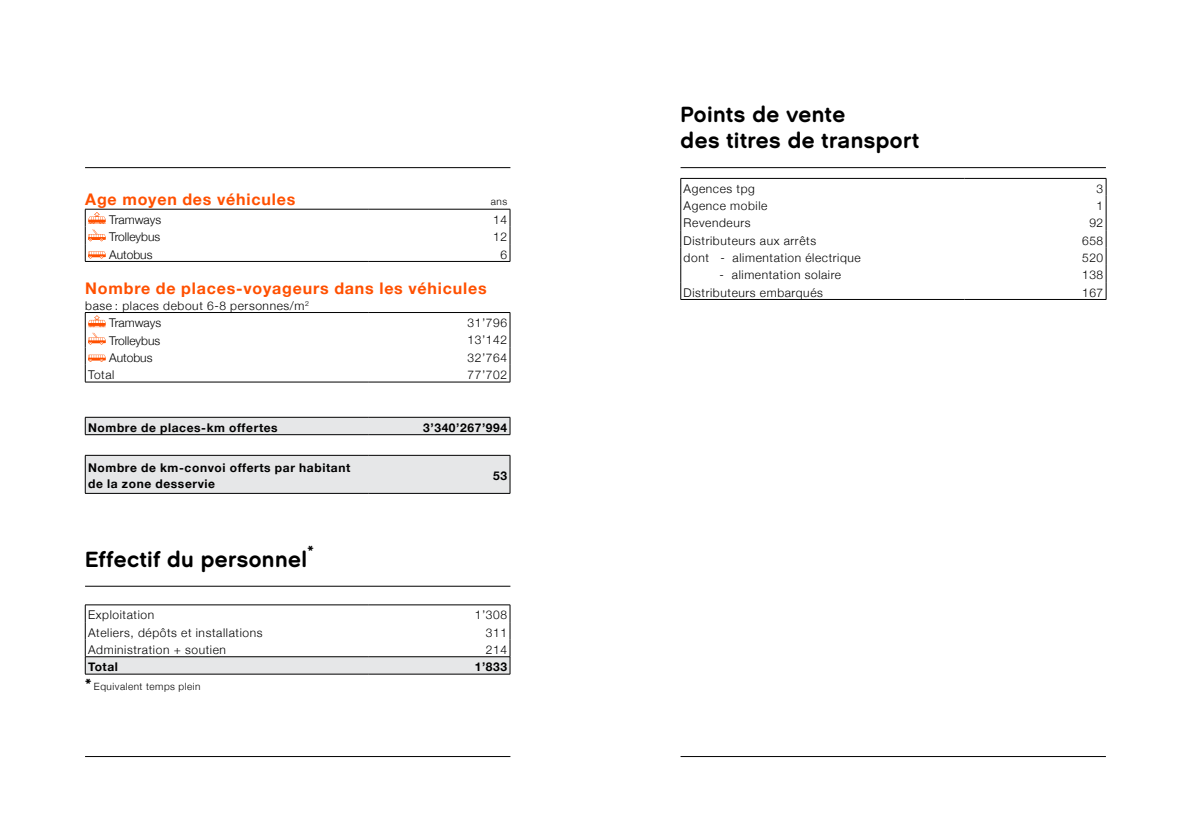
<style>
.page{position:relative;width:1191px;height:840px;background:#fff}
.page>*{position:absolute;margin:0;border:0;box-sizing:border-box;transform-origin:0 0}
.t1{font:700 22px/26.4px "TPG Rounded";letter-spacing:.02em;color:#000}
.t2{font:700 16px "Helvetica Neue";letter-spacing:.05em;color:#ff5000}
.t3{font:700 16px "TPG Rounded";color:#000}
.t4{font:300 12px/17.4px "Helvetica Neue";letter-spacing:.05em;color:#000}
.t5{font:700 12px/16px "Helvetica Neue";letter-spacing:.05em;color:#000}
.t6{font:300 12px "Helvetica Neue";color:#000}
.t7{font:300 10px "Helvetica Neue";letter-spacing:.05em;color:#000}
.s1{font-family:"TPG Rounded";font-weight:700;font-size:16px}
</style>
<div class="page">
<hr style="left:85px;top:209px;width:284px;height:1px;background:#000">
<hr style="left:369px;top:209px;width:141px;height:1px;background:#000">
<svg style="left:509px;top:209px;width:1px;height:52px"></svg>
<hr style="left:85px;top:261px;width:284px;height:1px;background:#000">
<hr style="left:369px;top:261px;width:141px;height:1px;background:#000">
<hr style="left:85px;top:312px;width:284px;height:1px;background:#000">
<hr style="left:369px;top:312px;width:141px;height:1px;background:#000">
<svg style="left:509px;top:313px;width:1px;height:68px"></svg>
<hr style="left:85px;top:381px;width:284px;height:1px;background:#000">
<hr style="left:369px;top:381px;width:141px;height:1px;background:#000">
<hr style="left:85px;top:416px;width:284px;height:1px;background:#000">
<hr style="left:369px;top:416px;width:141px;height:1px;background:#000">
<svg style="left:85px;top:417px;width:425px;height:75px"></svg>
<hr style="left:85px;top:434px;width:284px;height:1px;background:#000">
<hr style="left:369px;top:434px;width:141px;height:1px;background:#000">
<hr style="left:85px;top:454px;width:284px;height:1px;background:#000">
<hr style="left:85px;top:455px;width:1px;height:38px;background:#000">
<hr style="left:369px;top:454px;width:141px;height:1px;background:#000">
<hr style="left:509px;top:455px;width:1px;height:38px;background:#000">
<hr style="left:85px;top:492px;width:284px;height:1px;background:#000">
<hr style="left:369px;top:492px;width:141px;height:1px;background:#000">
<svg style="left:85px;top:209px;width:21px;height:52px"></svg>
<svg style="left:85px;top:312px;width:21px;height:69px"></svg>
<hr style="left:85px;top:673px;width:284px;height:1px;background:#000">
<hr style="left:369px;top:673px;width:141px;height:1px;background:#000">
<svg style="left:85px;top:604px;width:425px;height:69px"></svg>
<hr style="left:85px;top:167px;width:425px;height:1px;background:#000">
<hr style="left:85px;top:755px;width:425px;height:1px;background:#000">
<hr style="left:680px;top:167px;width:426px;height:1px;background:#000">
<hr style="left:680px;top:755px;width:426px;height:1px;background:#000">
<hr style="left:85px;top:585px;width:425px;height:1px;background:#000">
<hr style="left:680px;top:178px;width:284px;height:1px;background:#000">
<hr style="left:964px;top:178px;width:142px;height:1px;background:#000">
<svg style="left:680px;top:178px;width:1px;height:121px"></svg>
<svg style="left:1105px;top:178px;width:1px;height:121px"></svg>
<hr style="left:680px;top:299px;width:284px;height:1px;background:#000">
<hr style="left:964px;top:299px;width:142px;height:1px;background:#000">
<h2 class="t2" style="left:85px;top:189px;width:211px">Age moyen des véhicules</h2>
<p class="t7" style="left:491px;top:195px;width:18px">ans</p>
<p class="t6" style="left:109px;top:212px;width:54px">Tramways</p>
<p class="t4" style="left:493px;top:210px;width:15px">14</p>
<p class="t6" style="left:109px;top:229px;width:53px">Trolleybus</p>
<p class="t4" style="left:493px;top:228px;width:15px">12</p>
<p class="t6" style="left:109px;top:247px;width:45px">Autobus</p>
<p class="t4" style="left:500px;top:245px;width:8px">6</p>
<h2 class="t2" style="left:85px;top:278px;width:403px">Nombre de places-voyageurs dans les véhicules</h2>
<p class="t4" style="left:109px;top:296px;width:201px;text-indent:-24px">base : places debout 6-8 personnes/m<sup>2<br></sup>Tramways</p>
<p class="t4" style="left:467px;top:313px;width:41px">31’796</p>
<p class="t6" style="left:109px;top:333px;width:53px">Trolleybus</p>
<p class="t4" style="left:467px;top:331px;width:41px">13’142</p>
<p class="t6" style="left:109px;top:350px;width:45px">Autobus</p>
<p class="t4" style="left:467px;top:348px;width:41px">32’764</p>
<p class="t4" style="left:88px;top:366px;width:28px">Total</p>
<p class="t4" style="left:467px;top:366px;width:41px">77’702</p>
<p class="t5" style="left:88px;top:419px;width:191px">Nombre de places-km offertes</p>
<p class="t5" style="left:423px;top:419px;width:85px">3’340’267’994</p>
<p class="t5" style="left:88px;top:459px;width:264px">Nombre de km-convoi offerts par habitant de la zone desservie</p>
<p class="t5" style="left:493px;top:467px;width:15px">53</p>
<h2 class="t3" style="left:308px;top:541px;width:8px">*</h2>
<h1 class="t1" style="left:85px;top:545px;width:224px">Effectif du personnel</h1>
<p class="t4" style="left:88px;top:605px;width:68px">Exploitation</p>
<p class="t4" style="left:475px;top:605px;width:34px">1’308</p>
<p class="t4" style="left:88px;top:623px;width:176px">Ateliers, dépôts et installations</p>
<p class="t4" style="left:486px;top:623px;width:23px">311</p>
<p class="t4" style="left:88px;top:640px;width:139px">Administration + soutien</p>
<p class="t4" style="left:486px;top:640px;width:23px">214</p>
<p class="t5" style="left:88px;top:658px;width:31px">Total</p>
<p class="t5" style="left:475px;top:658px;width:34px">1’833</p>
<p class="t7" style="left:85px;top:680px;width:117px"><span class="s1">*</span> Equivalent temps plein</p>
<h1 class="t1" style="left:680px;top:101px;width:240px">Points de vente<br>des titres de transport</h1>
<p class="t4" style="left:683px;top:179px;width:73px">Agences tpg</p>
<p class="t4" style="left:1096px;top:179px;width:8px">3</p>
<p class="t4" style="left:683px;top:197px;width:85px">Agence mobile</p>
<p class="t4" style="left:1096px;top:197px;width:8px">1</p>
<p class="t4" style="left:683px;top:214px;width:68px">Revendeurs</p>
<p class="t4" style="left:1089px;top:214px;width:15px">92</p>
<p class="t4" style="left:683px;top:231px;width:134px">Distributeurs aux arrêts</p>
<p class="t4" style="left:1082px;top:231px;width:23px">658</p>
<p class="t4" style="left:683px;top:249px;width:179px">dont - alimentation électrique</p>
<p class="t4" style="left:1082px;top:249px;width:23px">520</p>
<p class="t4" style="left:719px;top:266px;width:123px">- alimentation solaire</p>
<p class="t4" style="left:1082px;top:266px;width:23px">138</p>
<p class="t4" style="left:683px;top:283px;width:141px">Distributeurs embarqués</p>
<p class="t4" style="left:1082px;top:283px;width:23px">167</p>
</div>
